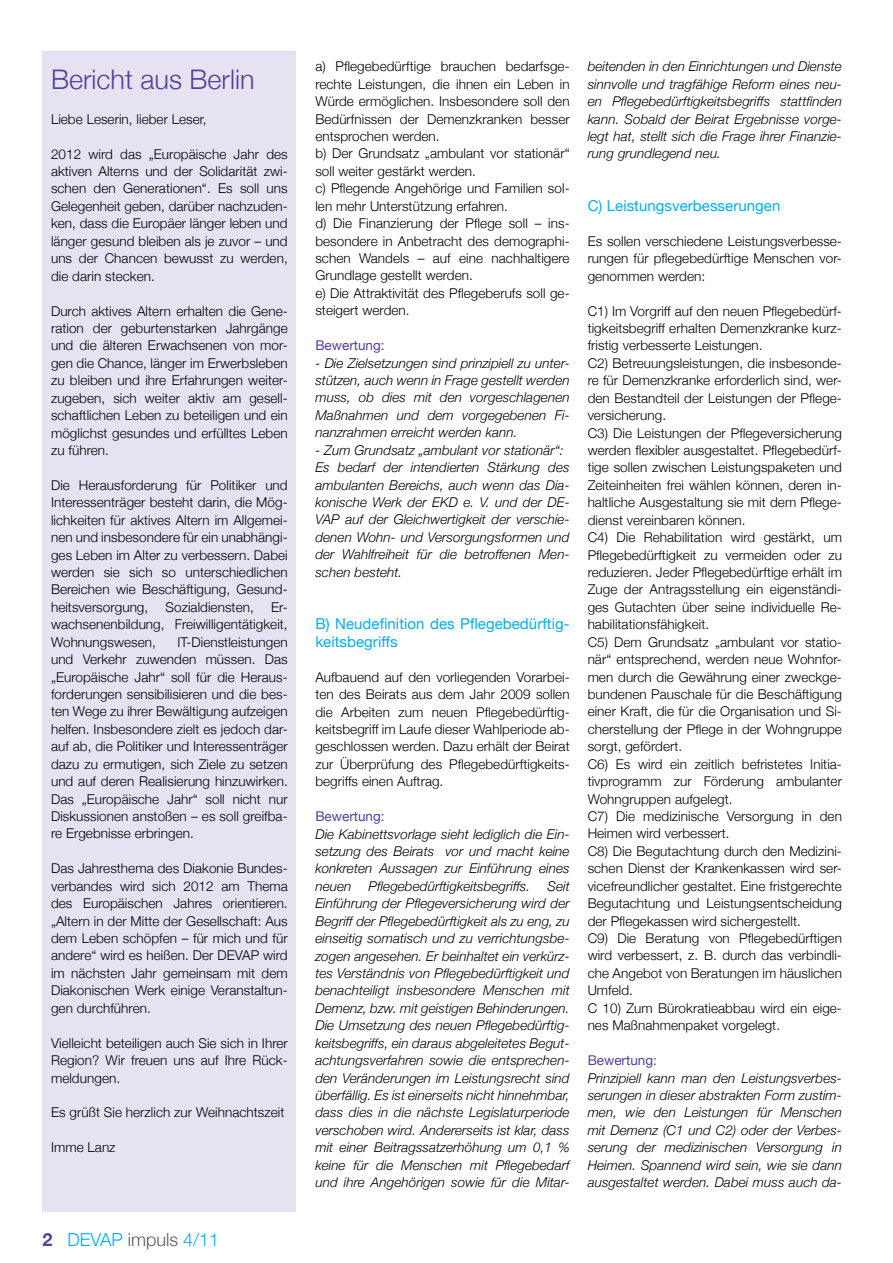
<style>
.page{position:relative;width:893px;height:1263px;background:#fff}
.page>*{position:absolute;margin:0;border:0;box-sizing:border-box;transform-origin:0 0}
.t1{font:300 27px "Helvetica Neue";color:#583f99}
.t2{font:300 18px "Helvetica Neue";color:#00aeef}
.t3{font:15px/17.4px "Helvetica Neue";letter-spacing:.005em;color:#00aeef}
.t4{font:300 13.5px/17.4px "Helvetica Neue";letter-spacing:.005em;color:#000;text-align:justify}
.t5{font:italic 300 13.5px/17.4px "Helvetica Neue";letter-spacing:.005em;color:#000;text-align:justify}
.t6{font:13.5px "Helvetica Neue";color:#583f99}
.s1{font-weight:700;color:#583f99}
.s2{color:#58595b}
</style>
<div class="page">
<div style="left:43px;top:51px;width:253px;height:1161px;background:#e6e2f1"></div>
<h1 class="t1" style="left:51px;top:57px;width:205px">Bericht aus Berlin</h1>
<p class="t4" style="left:51px;top:109px;width:157px">Liebe Leserin, lieber Leser,</p>
<p class="t4" style="left:51px;top:144px;width:238px">2012 wird das „Europäische Jahr des aktiven Alterns und der Solidarität zwi&shy;schen den Generationen“. Es soll uns Gelegenheit geben, darüber nachzuden&shy;ken, dass die Europäer länger leben und länger gesund bleiben als je zuvor – und uns der Chancen bewusst zu werden, die darin stecken.</p>
<p class="t4" style="left:51px;top:301px;width:238px">Durch aktives Altern erhalten die Gene&shy;ration der geburtenstarken Jahrgänge und die älteren Erwachsenen von mor&shy;gen die Chance, länger im Erwerbsleben zu bleiben und ihre Erfahrungen weiter&shy;zugeben, sich weiter aktiv am gesell&shy;schaftlichen Leben zu beteiligen und ein möglichst gesundes und erfülltes Leben zu führen.</p>
<p class="t4" style="left:51px;top:475px;width:238px">Die Herausforderung für Politiker und Interessenträger besteht darin, die Mög&shy;lichkeiten für aktives Altern im Allgemei&shy;nen und insbesondere für ein unabhängi&shy;ges Leben im Alter zu verbessern. Dabei werden sie sich so unterschiedlichen Bereichen wie Beschäftigung, Gesund&shy;heitsversorgung,</p>
<p class="t4" style="left:166px;top:597px;width:90px">Sozialdiensten,</p>
<p class="t4" style="left:51px;top:597px;width:238px;text-indent:220px">Er&shy;wachsenenbildung, Freiwilligentätigkeit, Wohnungswesen,</p>
<p class="t4" style="left:51px;top:632px;width:238px;text-indent:126px">IT-Dienstleistungen und Verkehr zuwenden müssen. Das „Europäische Jahr“ soll für die Heraus&shy;forderungen sensibilisieren und die bes&shy;ten Wege zu ihrer Bewältigung aufzeigen helfen. Insbesondere zielt es jedoch dar&shy;auf ab, die Politiker und Interessenträger dazu zu ermutigen, sich Ziele zu setzen und auf deren Realisierung hinzuwirken.<br>Das „Europäische Jahr“ soll nicht nur Diskussionen anstoßen – es soll greifba&shy;re Ergebnisse erbringen.</p>
<p class="t4" style="left:51px;top:859px;width:238px">Das Jahresthema des Diakonie Bundes&shy;verbandes wird sich 2012 am Thema des Europäischen Jahres orientieren. „Altern in der Mitte der Gesellschaft: Aus dem Leben schöpfen – für mich und für andere“ wird es heißen. Der DEVAP wird im nächsten Jahr gemeinsam mit dem Diakonischen Werk einige Veranstaltun&shy;gen durchführen.</p>
<p class="t4" style="left:51px;top:1033px;width:238px">Vielleicht beteiligen auch Sie sich in Ihrer Region? Wir freuen uns auf Ihre Rück&shy;meldungen.</p>
<p class="t4" style="left:51px;top:1103px;width:235px">Es grüßt Sie herzlich zur Weihnachtszeit</p>
<p class="t4" style="left:51px;top:1138px;width:66px">Imme Lanz</p>
<h2 class="t2" style="left:43px;top:1225px;width:178px"><span class="s1">2</span> DEVAP <span class="s2">impuls</span> 4/11</h2>
<p class="t4" style="left:315px;top:57px;width:256px;text-align:left">a) Pflegebedürftige brauchen bedarfsge&shy;rechte Leistungen, die ihnen ein Leben in Würde ermöglichen. Insbesondere soll den Bedürfnissen der Demenzkranken besser entsprochen werden.<br>b) Der Grundsatz „ambulant vor stationär“ soll weiter gestärkt werden.<br>c) Pflegende Angehörige und Familien sol&shy;len mehr Unterstützung erfahren.<br>d) Die Finanzierung der Pflege soll – ins&shy;besondere in Anbetracht des demographi&shy;schen Wandels – auf eine nachhaltigere Grundlage gestellt werden.<br>e) Die Attraktivität des Pflegeberufs soll ge&shy;steigert werden.</p>
<p class="t6" style="left:315px;top:334px;width:71px">Bewertung:</p>
<p class="t5" style="left:315px;top:353px;width:256px">- Die Zielsetzungen sind prinzipiell zu unter&shy;stützen, auch wenn in Frage gestellt werden muss, ob dies mit den vorgeschlagenen Maßnahmen und dem vorgegebenen Fi&shy;nanzrahmen erreicht werden kann.</p>
<p class="t5" style="left:315px;top:441px;width:256px;text-align:left">- Zum Grundsatz „ambulant vor stationär“:<br>Es bedarf der intendierten Stärkung des ambulanten Bereichs, auch wenn das Dia&shy;konische Werk der EKD e. V. und der DE-VAP auf der Gleichwertigkeit der verschie&shy;denen Wohn- und Versorgungsformen und der Wahlfreiheit für die betroffenen Men&shy;schen besteht.</p>
<p class="t3" style="left:315px;top:614px;width:256px">B) Neudefinition des Pflegebedürftig&shy;keitsbegriffs</p>
<p class="t4" style="left:315px;top:667px;width:256px">Aufbauend auf den vorliegenden Vorarbei&shy;ten des Beirats aus dem Jahr 2009 sollen die Arbeiten zum neuen Pflegebedürftig&shy;keitsbegriff im Laufe dieser Wahlperiode ab&shy;geschlossen werden. Dazu erhält der Beirat zur Überprüfung des Pflegebedürftigkeits&shy;begriffs einen Auftrag.</p>
<p class="t6" style="left:315px;top:805px;width:71px">Bewertung:</p>
<p class="t5" style="left:315px;top:824px;width:256px">Die Kabinettsvorlage sieht lediglich die Ein&shy;setzung des Beirats vor und macht keine konkreten Aussagen zur Einführung eines neuen</p>
<p class="t5" style="left:315px;top:877px;width:256px;text-indent:232px">Seit Einführung der Pflegeversicherung wird der Begriff der Pflegebedürftigkeit als zu eng, zu einseitig somatisch und zu verrichtungsbe&shy;zogen angesehen. Er beinhaltet ein verkürz&shy;tes Verständnis von Pflegebedürftigkeit und benachteiligt insbesondere Menschen mit Demenz, bzw. mit geistigen Behinderungen.<br>Die Umsetzung des neuen Pflegebedürftig&shy;keitsbegriffs, ein daraus abgeleitetes Begut&shy;achtungsverfahren sowie die entsprechen&shy;den Veränderungen im Leistungsrecht sind überfällig. Es ist einerseits nicht hinnehmbar, dass dies in die nächste Legislaturperiode verschoben wird. Andererseits ist klar, dass mit einer Beitragssatzerhöhung um 0,1 % keine für die Menschen mit Pflegebedarf und ihre Angehörigen sowie für die Mitar-</p>
<p class="t5" style="left:369px;top:877px;width:163px">Pflegebedürftigkeitsbegriffs.</p>
<p class="t5" style="left:588px;top:57px;width:256px">beitenden in den Einrichtungen und Dienste sinnvolle und tragfähige Reform eines neu&shy;en Pflegebedürftigkeitsbegriffs stattfinden kann. Sobald der Beirat Ergebnisse vorge&shy;legt hat, stellt sich die Frage ihrer Finanzie&shy;rung grundlegend neu.</p>
<p class="t3" style="left:588px;top:196px;width:194px">C) Leistungsverbesserungen</p>
<p class="t4" style="left:588px;top:231px;width:256px">Es sollen verschiedene Leistungsverbesse&shy;rungen für pflegebedürftige Menschen vor&shy;genommen werden:</p>
<p class="t4" style="left:588px;top:301px;width:256px;text-align:left">C1) Im Vorgriff auf den neuen Pflegebedürf&shy;tigkeitsbegriff erhalten Demenzkranke kurz&shy;fristig verbesserte Leistungen.<br>C2) Betreuungsleistungen, die insbesonde&shy;re für Demenzkranke erforderlich sind, wer&shy;den Bestandteil der Leistungen der Pflege&shy;versicherung.<br>C3) Die Leistungen der Pflegeversicherung werden flexibler ausgestaltet. Pflegebedürf&shy;tige sollen zwischen Leistungspaketen und Zeiteinheiten frei wählen können, deren in&shy;haltliche Ausgestaltung sie mit dem Pflege&shy;dienst vereinbaren können.<br>C4) Die Rehabilitation wird gestärkt, um Pflegebedürftigkeit zu vermeiden oder zu reduzieren. Jeder Pflegebedürftige erhält im Zuge der Antragsstellung ein eigenständi&shy;ges Gutachten über seine individuelle Re&shy;habilitationsfähigkeit.<br>C5) Dem Grundsatz „ambulant vor statio&shy;när“ entsprechend, werden neue Wohnfor&shy;men durch die Gewährung einer zweckge&shy;bundenen Pauschale für die Beschäftigung einer Kraft, die für die Organisation und Si&shy;cherstellung der Pflege in der Wohngruppe sorgt, gefördert.<br>C6) Es wird ein zeitlich befristetes Initia&shy;tivprogramm zur Förderung ambulanter Wohngruppen aufgelegt.<br>C7) Die medizinische Versorgung in den Heimen wird verbessert.<br>C8) Die Begutachtung durch den Medizini&shy;schen Dienst der Krankenkassen wird ser&shy;vicefreundlicher gestaltet. Eine fristgerechte Begutachtung und Leistungsentscheidung der Pflegekassen wird sichergestellt.<br>C9) Die Beratung von Pflegebedürftigen wird verbessert, z. B. durch das verbindli&shy;che Angebot von Beratungen im häuslichen Umfeld.<br>C 10) Zum Bürokratieabbau wird ein eige&shy;nes Maßnahmenpaket vorgelegt.</p>
<p class="t6" style="left:588px;top:1049px;width:71px">Bewertung:</p>
<p class="t5" style="left:588px;top:1068px;width:256px">Prinzipiell kann man den Leistungsverbes&shy;serungen in dieser abstrakten Form zustim&shy;men, wie den Leistungen für Menschen mit Demenz (C1 und C2) oder der Verbes&shy;serung der medizinischen Versorgung in Heimen. Spannend wird sein, wie sie dann ausgestaltet werden. Dabei muss auch da-</p>
</div>
